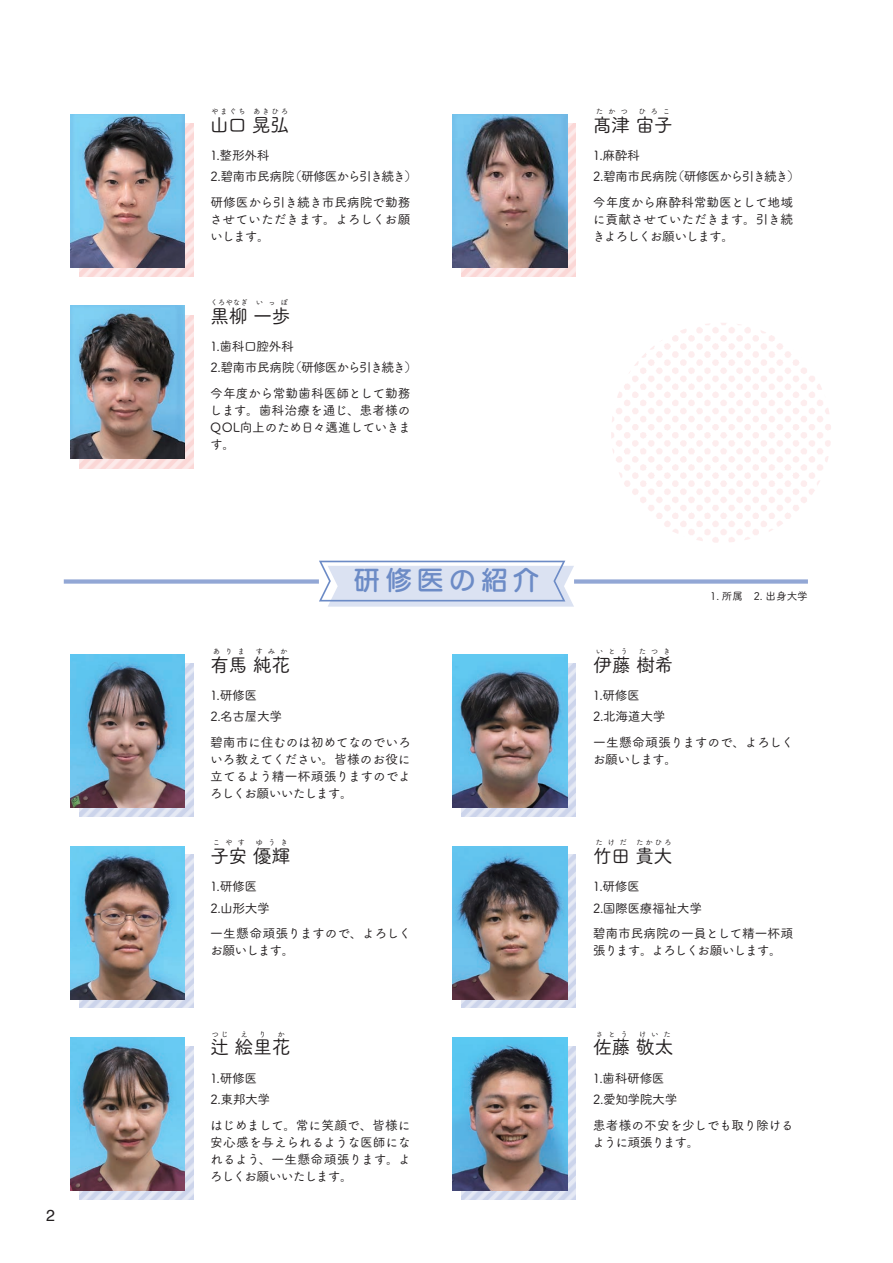
<style>
.page{position:relative;width:893px;height:1263px;background:#fff}
.page>*{position:absolute;margin:0;border:0;box-sizing:border-box;transform-origin:0 0}
.t1{font:26.55px "UD Marugo Small Pr 6 N DB";letter-spacing:.2em;color:#6c8bc6}
.t2{font:19.2px "Tsuku A Rd Gothic Std M";letter-spacing:-.025em;color:#231f20}
.t3{font:15.9px "Helvetica";color:#231f20}
.t4{font:12.75px/17px "Tsuku A Rd Gothic Std M";letter-spacing:-.03em;color:#231f20}
.t5{font:12.75px/21.3px "Tsuku A Rd Gothic Std M";letter-spacing:-.05em;color:#231f20}
.t6{font:12.75px/21.3px "Tsuku A Rd Gothic Std M";letter-spacing:-.06em;color:#231f20}
.t7{font:10.65px "Tsuku A Rd Gothic Std M";color:#231f20}
.t8{font:7.5px "Tsuku A Rd Gothic Std M";letter-spacing:.645em;color:#231f20}
</style>
<div class="page">
<img style="left:79px;top:315px;width:114px;height:153px">
<img style="left:70px;top:306px;width:115px;height:153px">
<img style="left:79px;top:663px;width:114px;height:153px">
<img style="left:79px;top:855px;width:114px;height:153px">
<img style="left:79px;top:1046px;width:114px;height:153px">
<img style="left:461px;top:663px;width:115px;height:153px">
<img style="left:461px;top:855px;width:115px;height:153px">
<img style="left:461px;top:1046px;width:115px;height:153px">
<svg style="left:319px;top:561px;width:255px;height:46px;background:#d7dff0"></svg>
<img style="left:70px;top:655px;width:115px;height:153px">
<img style="left:453px;top:655px;width:115px;height:153px">
<img style="left:70px;top:846px;width:115px;height:153px">
<img style="left:453px;top:846px;width:115px;height:153px">
<img style="left:70px;top:1037px;width:115px;height:154px">
<img style="left:453px;top:1037px;width:115px;height:154px">
<div style="left:64px;top:579px;width:255px;height:5px;background:#92a7d5"></div>
<div style="left:574px;top:579px;width:234px;height:5px;background:#92a7d5"></div>
<img style="left:79px;top:123px;width:114px;height:153px">
<img style="left:461px;top:123px;width:115px;height:153px">
<img style="left:71px;top:115px;width:113px;height:153px">
<img style="left:453px;top:115px;width:115px;height:153px">
<p class="t3" style="left:46px;top:1203px;width:10px">2</p>
<p class="t8" style="left:211px;top:105px;width:36px">やまぐち</p>
<p class="t8" style="left:253px;top:105px;width:37px">あきひろ</p>
<p class="t5" style="left:210px;top:144px;width:209px">1.整形外科<br>2.碧南市民病院（研修医から引き続き）</p>
<p class="t4" style="left:210px;top:193px;width:202px;text-align:justify">研修医から引き続き市民病院で勤務させていただきます。よろしくお願いします。</p>
<h2 class="t2" style="left:210px;top:110px;width:81px">山口晃弘</h2>
<p class="t8" style="left:596px;top:105px;width:34px">たかつ</p>
<p class="t8" style="left:638px;top:105px;width:34px">ひろこ</p>
<p class="t6" style="left:593px;top:144px;width:209px">1.麻酔科<br>2.碧南市民病院（研修医から引き続き）</p>
<p class="t4" style="left:592px;top:193px;width:202px;text-align:justify">今年度から麻酔科常勤医として地域に貢献させていただきます。引き続きよろしくお願いします。</p>
<h2 class="t2" style="left:593px;top:110px;width:82px">髙津宙子</h2>
<p class="t8" style="left:210px;top:296px;width:39px">くろやなぎ</p>
<p class="t8" style="left:256px;top:296px;width:34px">いっぽ</p>
<p class="t4" style="left:210px;top:335px;width:209px;line-height:21.3px">1.歯科口腔外科<br>2.碧南市民病院（研修医から引き続き）</p>
<p class="t4" style="left:210px;top:384px;width:203px;text-align:justify">今年度から常勤歯科医師として勤務します。歯科治療を通じ、患者様のQOL向上のため日々邁進していきます。</p>
<h2 class="t2" style="left:210px;top:301px;width:82px">黒柳一歩</h2>
<h1 class="t1" style="left:353px;top:565px;width:188px">研修医の紹介</h1>
<p class="t7" style="left:710px;top:588px;width:99px">1. 所属　2. 出身大学</p>
<p class="t8" style="left:213px;top:645px;width:33px">ありま</p>
<p class="t8" style="left:255px;top:645px;width:34px">すみか</p>
<p class="t4" style="left:210px;top:684px;width:74px;line-height:21.3px">1.研修医<br>2.名古屋大学</p>
<p class="t4" style="left:210px;top:733px;width:203px;text-align:justify">碧南市に住むのは初めてなのでいろいろ教えてください。皆様のお役に立てるよう精一杯頑張りますのでよろしくお願いいたします。</p>
<h2 class="t2" style="left:210px;top:650px;width:82px">有馬純花</h2>
<p class="t8" style="left:596px;top:645px;width:34px">いとう</p>
<p class="t8" style="left:639px;top:645px;width:34px">たつき</p>
<p class="t4" style="left:593px;top:684px;width:74px;line-height:21.3px">1.研修医<br>2.北海道大学</p>
<p class="t4" style="left:593px;top:733px;width:203px">一生懸命頑張りますので、よろしくお願いします。</p>
<h2 class="t2" style="left:593px;top:650px;width:82px">伊藤樹希</h2>
<p class="t8" style="left:213px;top:837px;width:33px">こやす</p>
<p class="t8" style="left:256px;top:837px;width:34px">ゆうき</p>
<p class="t4" style="left:210px;top:875px;width:61px;line-height:21.3px">1.研修医<br>2.山形大学</p>
<p class="t4" style="left:210px;top:924px;width:203px">一生懸命頑張りますので、よろしくお願いします。</p>
<h2 class="t2" style="left:210px;top:841px;width:82px">子安優輝</h2>
<p class="t8" style="left:595px;top:837px;width:33px">たけだ</p>
<p class="t8" style="left:636px;top:837px;width:37px">たかひろ</p>
<p class="t4" style="left:593px;top:875px;width:111px;line-height:21.3px">1.研修医<br>2.国際医療福祉大学</p>
<p class="t4" style="left:593px;top:924px;width:202px">碧南市民病院の一員として精一杯頑張ります。よろしくお願いします。</p>
<h2 class="t2" style="left:593px;top:841px;width:81px">竹田貴大</h2>
<p class="t8" style="left:211px;top:1028px;width:18px">つじ</p>
<p class="t8" style="left:240px;top:1028px;width:9px">え</p>
<p class="t8" style="left:259px;top:1028px;width:9px">り</p>
<p class="t8" style="left:277px;top:1028px;width:9px">か</p>
<p class="t4" style="left:210px;top:1067px;width:62px;line-height:21.3px">1.研修医<br>2.東邦大学</p>
<p class="t4" style="left:210px;top:1115px;width:203px;text-align:justify">はじめまして。常に笑顔で、皆様に安心感を与えられるような医師になれるよう、一生懸命頑張ります。よろしくお願いいたします。</p>
<h2 class="t2" style="left:210px;top:1033px;width:82px">辻絵里花</h2>
<p class="t8" style="left:596px;top:1028px;width:34px">さとう</p>
<p class="t8" style="left:639px;top:1028px;width:34px">けいた</p>
<p class="t4" style="left:593px;top:1067px;width:86px;line-height:21.3px">1.歯科研修医<br>2.愛知学院大学</p>
<p class="t4" style="left:593px;top:1115px;width:203px">患者様の不安を少しでも取り除けるように頑張ります。</p>
<h2 class="t2" style="left:593px;top:1033px;width:82px">佐藤敬太</h2>
</div>
